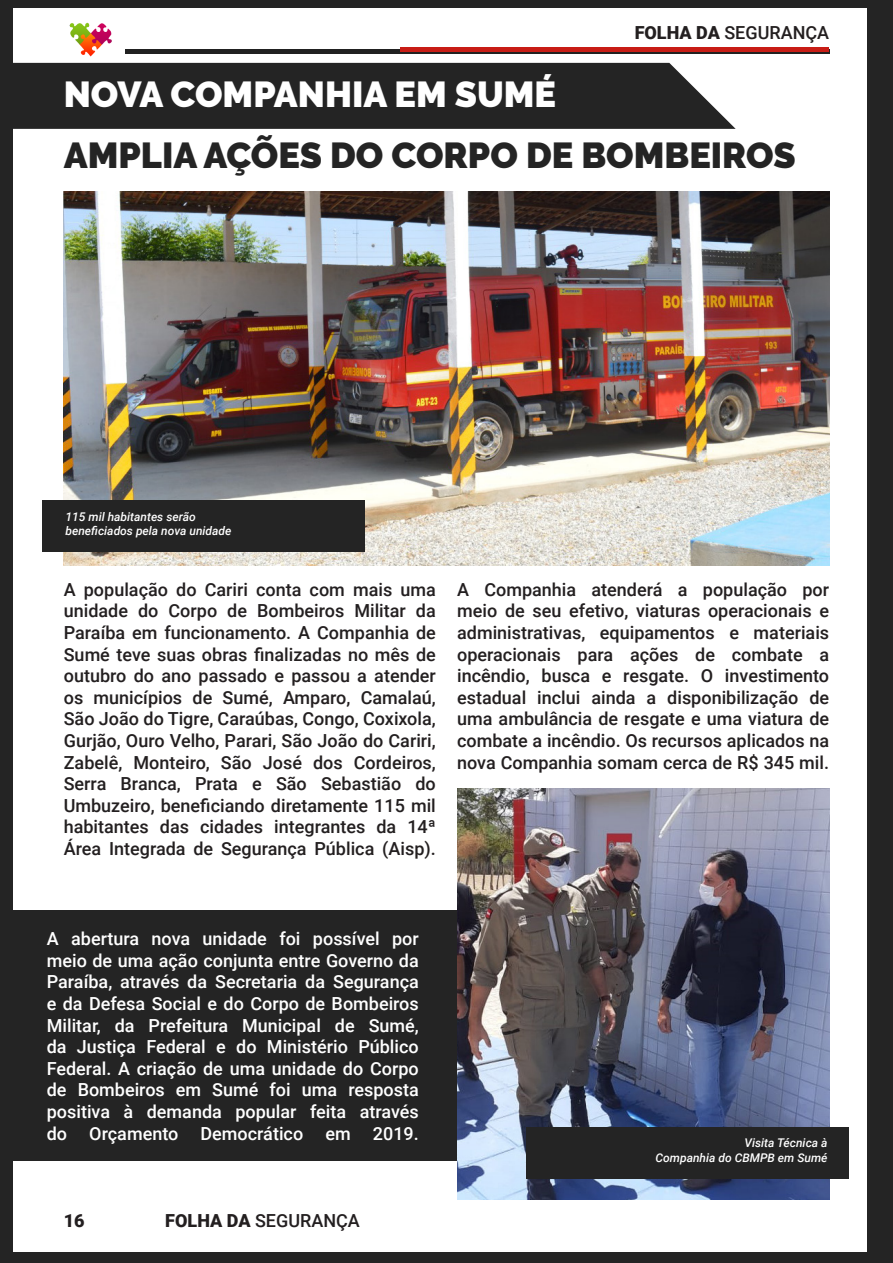
<style>
.page{position:relative;width:893px;height:1263px;background:#fff}
.page>*{position:absolute;margin:0;border:0;box-sizing:border-box;transform-origin:0 0}
.t1{font:900 36px "Raleway";color:#242424}
.t2{font:900 36px "Raleway";color:#fff}
.t3{font:500 18px/21.6px "Roboto";color:#231f20;text-align:justify}
.t4{font:500 18px/21.6px "Roboto";color:#fff;text-align:justify}
.t5{font:900 18px "Roboto";color:#231f20}
.t6{font:italic 500 12px "Roboto";color:#fff}
.s1{font-weight:900}
</style>
<div class="page">
<hr style="left:125px;top:49px;width:704px;height:4px;background:#212121">
<div style="left:0;top:1252px;width:893px;height:11px;background:#242424"></div>
<div style="left:0;top:0;width:13px;height:1259px;background:#242424"></div>
<div style="left:13px;top:63px;width:723px;height:66px;background:#242424"></div>
<div style="left:0;top:0;width:893px;height:8px;background:#242424"></div>
<div style="left:867px;top:0;width:26px;height:1259px;background:#242424"></div>
<div style="left:400px;top:47px;width:429px;height:5px;background:#c81d16"></div>
<img style="left:69px;top:23px;width:43px;height:33px">
<img style="left:64px;top:191px;width:765px;height:375px">
<img style="left:457px;top:789px;width:372px;height:410px">
<div style="left:13px;top:910px;width:444px;height:251px;background:#242424"></div>
<div style="left:42px;top:500px;width:322px;height:52px;background:#242424"></div>
<div style="left:527px;top:1127px;width:322px;height:52px;background:#242424"></div>
<p class="t3" style="left:635px;top:21px;width:196px"><span class="s1">FOLHA DA</span> SEGURANÇA</p>
<p class="t2" style="left:64px;top:73px;width:494px">NOVA COMPANHIA EM SUMÉ</p>
<p class="t1" style="left:64px;top:135px;width:733px">AMPLIA AÇÕES DO CORPO DE BOMBEIROS</p>
<p class="t6" style="left:66px;top:508px;width:132px">115 mil habitantes serão</p>
<p class="t6" style="left:66px;top:523px;width:167px">beneficiados pela nova unidade</p>
<p class="t3" style="left:64px;top:578px;width:374px">A população do Cariri conta com mais uma unidade do Corpo de Bombeiros Militar da Paraíba em funcionamento. A Companhia de Sumé teve suas obras finalizadas no mês de outubro do ano passado e passou a atender os municípios de Sumé, Amparo, Camalaú, São João do Tigre, Caraúbas, Congo, Coxixola, Gurjão, Ouro Velho, Parari, São João do Cariri, Zabelê, Monteiro, São José dos Cordeiros, Serra Branca, Prata e São Sebastião do Umbuzeiro, beneficiando diretamente 115 mil habitantes das cidades integrantes da 14ª Área Integrada de Segurança Pública (Aisp).</p>
<p class="t3" style="left:457px;top:578px;width:374px">A Companhia atenderá a população por meio de seu efetivo, viaturas operacionais e administrativas, equipamentos e materiais operacionais para ações de combate a incêndio, busca e resgate. O investimento estadual inclui ainda a disponibilização de uma ambulância de resgate e uma viatura de combate a incêndio. Os recursos aplicados na nova Companhia somam cerca de R$ 345 mil.</p>
<p class="t4" style="left:47px;top:927px;width:374px">A abertura nova unidade foi possível por meio de uma ação conjunta entre Governo da Paraíba, através da Secretaria da Segurança e da Defesa Social e do Corpo de Bombeiros Militar, da Prefeitura Municipal de Sumé, da Justiça Federal e do Ministério Público Federal. A criação de uma unidade do Corpo de Bombeiros em Sumé foi uma resposta positiva à demanda popular feita através do Orçamento Democrático em 2019.</p>
<p class="t5" style="left:64px;top:1207px;width:22px">16</p>
<p class="t3" style="left:165px;top:1209px;width:196px"><span class="s1">FOLHA DA</span> SEGURANÇA</p>
<p class="t6" style="left:744px;top:1135px;width:85px">Visita Técnica à</p>
<p class="t6" style="left:656px;top:1149px;width:173px">Companhia do CBMPB em Sumé</p>
</div>
